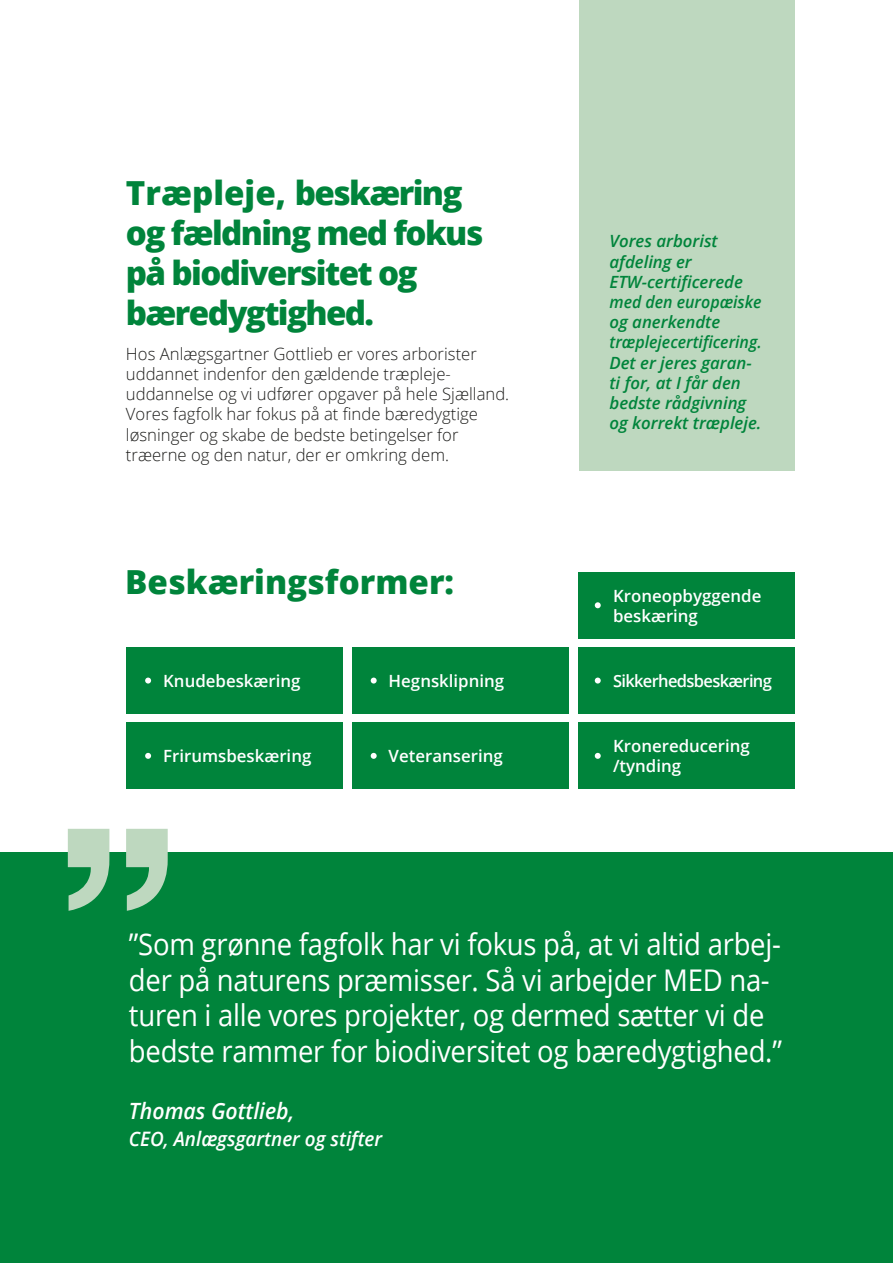
<style>
.page{position:relative;width:893px;height:1263px;background:#fff}
.page>*{position:absolute;margin:0;border:0;box-sizing:border-box;transform-origin:0 0}
.t1{font:800 33.15px/39.8px "Open Sans";letter-spacing:-.05em;color:#00843b}
.t2{font:800 33.15px "Open Sans";color:#00843b}
.t3{font:29.85px/35.8px "Open Sans";letter-spacing:-.01em;color:#fff;scale:.92 1}
.t4{font:italic 600 22.35px "Open Sans";color:#fff;scale:.95 1}
.t5{font:italic 600 19.95px "Open Sans";color:#fff;scale:.95 1}
.t6{font:300 16.8px/20.2px "Open Sans";color:#1d1d1b}
.t7{font:italic 600 16.8px/20.2px "Open Sans";color:#00843b}
.t8{font:600 16.8px/20.2px "Open Sans";color:#fff}
.t9{font:600 16.8px "Open Sans";letter-spacing:-.04em;color:#fff}
</style>
<div class="page">
<div style="left:0;top:852px;width:893px;height:411px;background:#00843b"></div>
<div style="left:579px;top:0;width:215px;height:470px;background:#bed8bf"></div>
<svg style="left:68px;top:829px;width:100px;height:82px"></svg>
<div style="left:578px;top:572px;width:216px;height:66px;background:#00843b"></div>
<svg style="left:595px;top:602px;width:6px;height:6px"></svg>
<div style="left:578px;top:647px;width:216px;height:67px;background:#00843b"></div>
<svg style="left:595px;top:678px;width:6px;height:5px"></svg>
<div style="left:352px;top:647px;width:217px;height:67px;background:#00843b"></div>
<svg style="left:371px;top:678px;width:6px;height:5px"></svg>
<div style="left:126px;top:647px;width:217px;height:67px;background:#00843b"></div>
<svg style="left:145px;top:678px;width:6px;height:5px"></svg>
<div style="left:578px;top:723px;width:216px;height:66px;background:#00843b"></div>
<svg style="left:595px;top:753px;width:6px;height:6px"></svg>
<div style="left:352px;top:723px;width:217px;height:66px;background:#00843b"></div>
<svg style="left:371px;top:753px;width:6px;height:6px"></svg>
<div style="left:126px;top:723px;width:217px;height:66px;background:#00843b"></div>
<svg style="left:145px;top:753px;width:6px;height:6px"></svg>
<hr style="left:892px;top:0;width:1px;height:662px;background:#020304">
<h1 class="t1" style="left:126px;top:172px;width:359px">Træpleje, beskæring og fældning med fokus på biodiversitet og bæredygtighed.</h1>
<p class="t6" style="left:126px;top:343px;width:385px">Hos Anlægsgartner Gottlieb er vores arborister uddannet indenfor den gældende træpleje&shy;uddannelse og vi udfører opgaver på hele Sjælland.<br>Vores fagfolk har fokus på at finde bæredygtige løsninger og skabe de bedste betingelser for træerne og den natur, der er omkring dem.</p>
<h1 class="t2" style="left:125px;top:557px;width:330px">Beskæringsformer:</h1>
<p class="t7" style="left:609px;top:231px;width:154px">Vores arborist afdeling er<br>ETW-certificerede med den europæiske og anerkendte træplejecertificering.<br>Det er jeres garan&shy;ti for, at I får den bedste rådgivning og korrekt træpleje.</p>
<p class="t8" style="left:613px;top:585px;width:150px">Kroneopbyggende beskæring</p>
<p class="t8" style="left:163px;top:670px;width:139px">Knudebeskæring</p>
<p class="t8" style="left:389px;top:670px;width:117px">Hegnsklipning</p>
<p class="t9" style="left:613px;top:669px;width:160px">Sikkerhedsbeskæring</p>
<p class="t8" style="left:163px;top:746px;width:150px">Frirumsbeskæring</p>
<p class="t8" style="left:389px;top:746px;width:116px">Veteransering</p>
<p class="t8" style="left:613px;top:736px;width:138px">Kronereducering /tynding</p>
<h2 class="t3" style="left:129px;top:925px;width:711px">”Som grønne fagfolk har vi fokus på, at vi altid arbej&shy;der på naturens præmisser. Så vi arbejder MED na&shy;turen i alle vores projekter, og dermed sætter vi de bedste rammer for biodiversitet og bæredygtighed.”</h2>
<h3 class="t4" style="left:129px;top:1095px;width:176px">Thomas Gottlieb,</h3>
<p class="t5" style="left:129px;top:1125px;width:268px">CEO, Anlægsgartner og stifter</p>
</div>
